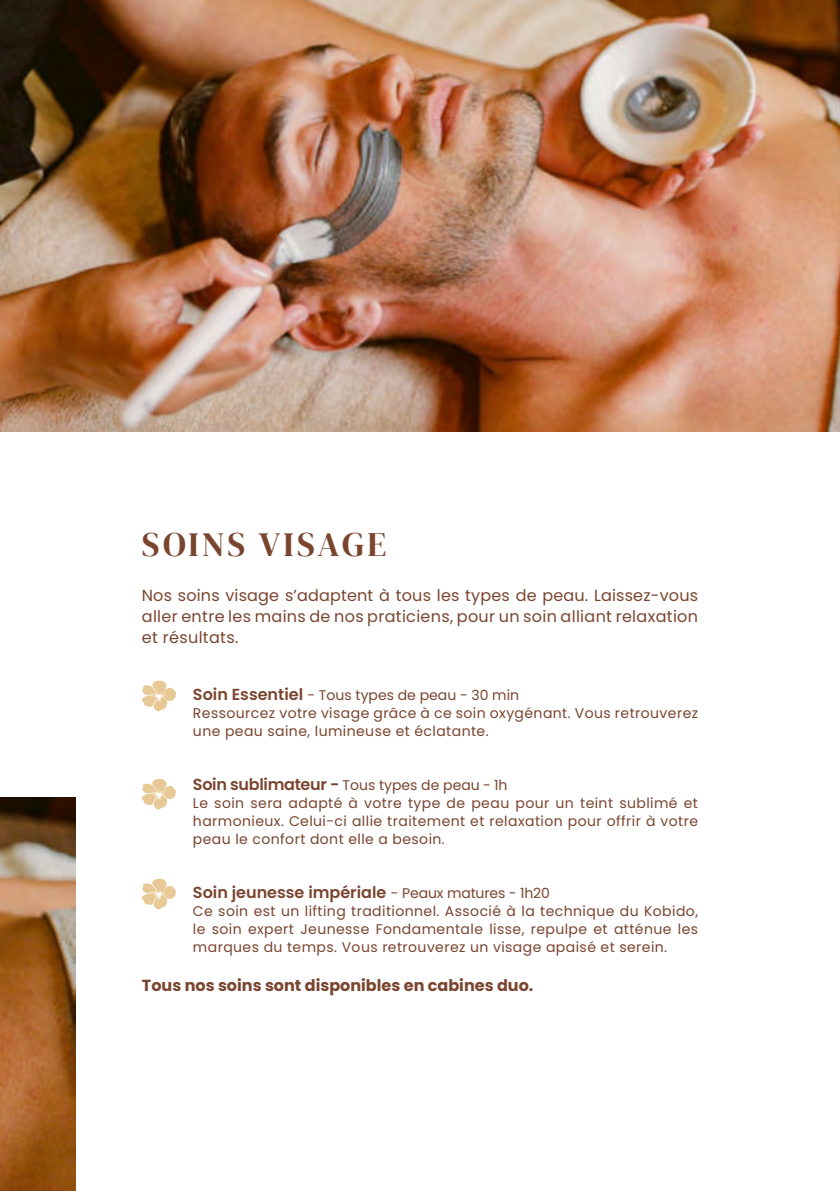
<style>
.page{position:relative;width:840px;height:1191px;background:#fff}
.page>*{position:absolute;margin:0;border:0;box-sizing:border-box;transform-origin:0 0}
.t1{font:34px "DM Serif Display";letter-spacing:.09em;color:#7a452f}
.t2{font:16px/21px "Poppins";letter-spacing:.02em;color:#7a452f;text-align:justify}
.t3{font:700 16px "Poppins";color:#7a452f}
.t4{font:600 16px "Poppins";color:#7a452f}
.t5{font:14px/18px "Poppins";letter-spacing:.03em;color:#7a452f}
.s1{font-weight:600;font-size:16px}
.s2{font-weight:400;font-size:14px}
</style>
<div class="page">
<img style="left:0;top:797px;width:75px;height:394px">
<svg style="left:142px;top:680px;width:34px;height:31px"></svg>
<svg style="left:142px;top:878px;width:34px;height:31px"></svg>
<img style="left:0;top:0;width:839px;height:431px">
<svg style="left:142px;top:779px;width:34px;height:30px"></svg>
<h1 class="t1" style="left:142px;top:526px;width:246px">SOINS VISAGE</h1>
<p class="t2" style="left:142px;top:585px;width:557px">Nos soins visage s’adaptent à tous les types de peau. Laissez-vous aller entre les mains de nos praticiens, pour un soin alliant relaxation et résultats.</p>
<p class="t5" style="left:193px;top:686px;width:506px"><span class="s1">Soin Essentiel</span> - Tous types de peau - 30 min<br>Ressourcez votre visage grâce à ce soin oxygénant. Vous retrouverez une peau saine, lumineuse et éclatante.</p>
<p class="t5" style="left:193px;top:776px;width:506px"><span class="s1">Soin sublimateur -</span> Tous types de peau - 1h<br>Le soin sera adapté à votre type de peau pour un teint sublimé et harmonieux. Celui-ci allie traitement et relaxation pour offrir à votre peau le confort dont elle a besoin.</p>
<p class="t4" style="left:193px;top:885px;width:358px">Soin jeunesse impériale <span class="s2">- Peaux matures - 1h20</span></p>
<p class="t5" style="left:193px;top:902px;width:506px;text-align:justify">Ce soin est un lifting traditionnel. Associé à la technique du Kobido, le soin expert Jeunesse Fondamentale lisse, repulpe et atténue les marques du temps. Vous retrouverez un visage apaisé et serein.</p>
<p class="t3" style="left:142px;top:977px;width:393px">Tous nos soins sont disponibles en cabines duo.</p>
</div>
